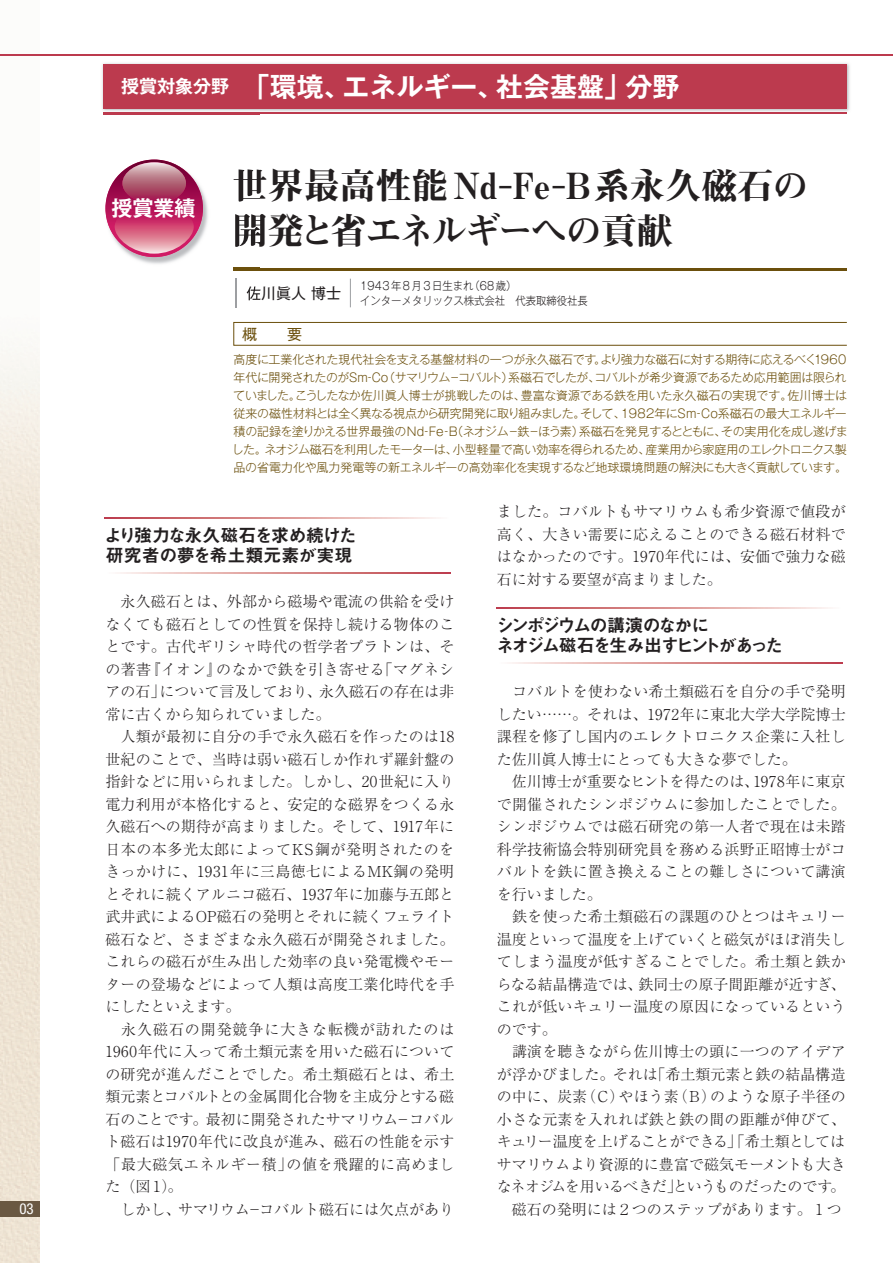
<style>
.page{position:relative;width:893px;height:1263px;background:#fff}
.page>*{position:absolute;margin:0;border:0;box-sizing:border-box;transform-origin:0 0}
.t1{font:36px/45px "Midashi Min Pro MA31";color:#231f20}
.t2{font:700 27px "Gothic MB101 Pro De";color:#fff}
.t3{font:700 21px "Gothic MB101 Pro De";color:#fff}
.t4{font:18px/19.5px "Midashi Go Pro MB31";letter-spacing:-.12em;color:#231f20}
.t5{font:18px/19.5px "Midashi Go Pro MB31";letter-spacing:-.03em;color:#231f20}
.t6{font:300 15px/22.5px "Ryumin Pro";letter-spacing:.01em;color:#231f20}
.t7{font:15px "Gothic MB101 Pro";color:#231f20}
.t8{font:15px "Gothic MB101 Pro";color:#6b4f0c}
.t9{font:condensed 15px "Helvetica Neue";color:#fff}
.t10{font:300 12px/18px "Gothic MB101 Pro";letter-spacing:-.025em;color:#6b4f0c;text-align:justify}
.t11{font:300 11.25px/15px "Gothic MB101 Pro";color:#231f20;scale:.92 1}
.s1{font-size:18px}
.s2{font-family:"Futo Min A101 Pro";font-weight:700}
</style>
<div class="page">
<img style="left:0;top:341px;width:39px;height:922px">
<img style="left:102px;top:63px;width:748px;height:51px">
<div style="left:103px;top:64px;width:743px;height:44px;background:#bc3a4e"></div>
<hr style="left:103px;top:113px;width:743px;height:1px;background:#bc3a4e">
<hr style="left:0;top:54px;width:893px;height:2px;background:#bc3a4e">
<div style="left:0;top:1201px;width:39px;height:16px;background:#6a5842"></div>
<hr style="left:234px;top:268px;width:613px;height:3px;background:#6b4f0c">
<div style="left:234px;top:322px;width:613px;height:23px;border:1px solid #6b4f0c"></div>
<svg style="left:350px;top:279px;width:1px;height:28px"></svg>
<svg style="left:105px;top:518px;width:331px;height:1px"></svg>
<svg style="left:120px;top:573px;width:330px;height:1px"></svg>
<svg style="left:497px;top:608px;width:331px;height:1px"></svg>
<svg style="left:512px;top:663px;width:330px;height:1px"></svg>
<img style="left:132px;top:159px;width:128px;height:149px">
<img style="left:102px;top:111px;width:158px;height:4px">
<img style="left:103px;top:113px;width:157px;height:1px">
<img style="left:233px;top:169px;width:27px;height:33px">
<img style="left:235px;top:213px;width:25px;height:34px">
<img style="left:234px;top:268px;width:26px;height:3px">
<img style="left:247px;top:286px;width:13px;height:14px">
<svg style="left:235px;top:279px;width:1px;height:28px"></svg>
<svg style="left:105px;top:160px;width:98px;height:97px"></svg>
<img style="left:115px;top:212px;width:79px;height:42px">
<p class="t9" style="left:19px;top:1200px;width:16px">03</p>
<h2 class="t2" style="left:121px;top:64px;width:560px"><span class="s1">授賞対象分野</span>　「環境、エネルギー、社会基盤」分野</h2>
<h3 class="t3" style="left:112px;top:190px;width:85px">授賞業績</h3>
<h1 class="t1" style="left:232px;top:160px;width:578px">世界最高性能Nd<span class="s2">-</span>Fe<span class="s2">-</span>B系永久磁石の開発と省エネルギーへの貢献</h1>
<p class="t7" style="left:246px;top:281px;width:96px">佐川眞人 博士</p>
<p class="t11" style="left:360px;top:276px;width:249px">1943年8月3日生まれ（68歳）<br>インターメタリックス株式会社　代表取締役社長</p>
<p class="t8" style="left:242px;top:322px;width:61px">概　　要</p>
<p class="t10" style="left:232px;top:349px;width:617px">高度に工業化された現代社会を支える基盤材料の一つが永久磁石です。より強力な磁石に対する期待に応えるべく1960年代に開発されたのがSm-Co（サマリウムーコバルト）系磁石でしたが、コバルトが希少資源であるため応用範囲は限られていました。こうしたなか佐川眞人博士が挑戦したのは、豊富な資源である鉄を用いた永久磁石の実現です。佐川博士は従来の磁性材料とは全く異なる視点から研究開発に取り組みました。そして、1982年にSm-Co系磁石の最大エネルギー積の記録を塗りかえる世界最強のNd-Fe-B（ネオジムー鉄ーほう素）系磁石を発見するとともに、その実用化を成し遂げました。ネオジム磁石を利用したモーターは、小型軽量で高い効率を得られるため、産業用から家庭用のエレクトロニクス製品の省電力化や風力発電等の新エネルギーの高効率化を実現するなど地球環境問題の解決にも大きく貢献しています。</p>
<p class="t5" style="left:104px;top:523px;width:254px">より強力な永久磁石を求め続けた研究者の夢を希土類元素が実現</p>
<p class="t6" style="left:105px;top:589px;width:350px">　永久磁石とは、外部から磁場や電流の供給を受けなくても磁石としての性質を保持し続ける物体のことです。古代ギリシャ時代の哲学者プラトンは、その著書『イオン』のなかで鉄を引き寄せる「マグネシアの石」について言及しており、永久磁石の存在は非常に古くから知られていました。<br>　人類が最初に自分の手で永久磁石を作ったのは18世紀のことで、当時は弱い磁石しか作れず羅針盤の指針などに用いられました。しかし、20世紀に入り電力利用が本格化すると、安定的な磁界をつくる永久磁石への期待が高まりました。そして、1917年に日本の本多光太郎によってKS鋼が発明されたのをきっかけに、1931年に三島徳七によるMK鋼の発明とそれに続くアルニコ磁石、1937年に加藤与五郎と武井武によるOP磁石の発明とそれに続くフェライト磁石など、さまざまな永久磁石が開発されました。これらの磁石が生み出した効率の良い発電機やモーターの登場などによって人類は高度工業化時代を手にしたといえます。<br>　永久磁石の開発競争に大きな転機が訪れたのは<br>1960年代に入って希土類元素を用いた磁石についての研究が進んだことでした。希土類磁石とは、希土類元素とコバルトとの金属間化合物を主成分とする磁石のことです。最初に開発されたサマリウム－コバルト磁石は1970年代に改良が進み、磁石の性能を示す「最大磁気エネルギー積」の値を飛躍的に高めました（図１）。<br>　しかし、サマリウム－コバルト磁石には欠点があり</p>
<p class="t6" style="left:497px;top:499px;width:350px;text-align:justify">ました。コバルトもサマリウムも希少資源で値段が高く、大きい需要に応えることのできる磁石材料ではなかったのです。1970年代には、安価で強力な磁石に対する要望が高まりました。</p>
<p class="t4" style="left:496px;top:613px;width:288px">シンポジウムの講演のなかに<br>ネオジム磁石を生み出すヒントがあった</p>
<p class="t6" style="left:497px;top:679px;width:350px">　コバルトを使わない希土類磁石を自分の手で発明したい……。それは、1972年に東北大学大学院博士課程を修了し国内のエレクトロニクス企業に入社した佐川眞人博士にとっても大きな夢でした。<br>　佐川博士が重要なヒントを得たのは、1978年に東京で開催されたシンポジウムに参加したことでした。シンポジウムでは磁石研究の第一人者で現在は未踏科学技術協会特別研究員を務める浜野正昭博士がコバルトを鉄に置き換えることの難しさについて講演を行いました。<br>　鉄を使った希土類磁石の課題のひとつはキュリー温度といって温度を上げていくと磁気がほぼ消失してしまう温度が低すぎることでした。希土類と鉄からなる結晶構造では、鉄同士の原子間距離が近すぎ、これが低いキュリー温度の原因になっているというのです。<br>　講演を聴きながら佐川博士の頭に一つのアイデアが浮かびました。それは「希土類元素と鉄の結晶構造の中に、炭素（C）やほう素（B）のような原子半径の小さな元素を入れれば鉄と鉄の間の距離が伸びて、キュリー温度を上げることができる」「希土類としてはサマリウムより資源的に豊富で磁気モーメントも大きなネオジムを用いるべきだ」というものだったのです。　磁石の発明には２つのステップがあります。１つ</p>
</div>
